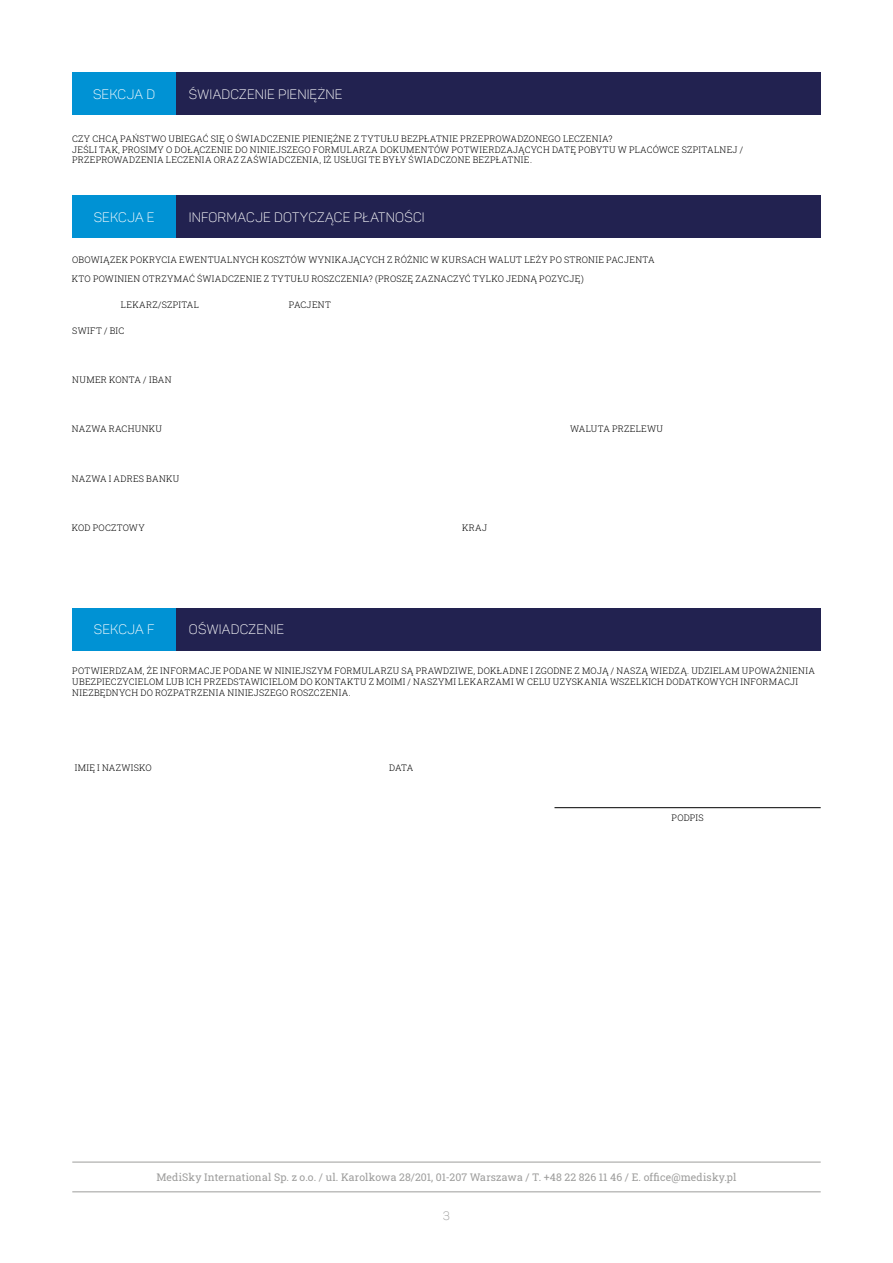
<style>
.page{position:relative;width:893px;height:1263px;background:#fff}
.page>*{position:absolute;margin:0;border:0;box-sizing:border-box;transform-origin:0 0}
.t1{font:13.5px "Panton Light Caps";letter-spacing:.015em;color:#fff}
.t2{font:12px "Panton Light Caps";color:#9d9d9c}
.t3{font:10.5px "Roboto Slab";letter-spacing:.015em;color:#9d9d9c}
.t4{font:300 9px/10.8px "Roboto Slab";letter-spacing:.03em;color:#000}
</style>
<div class="page">
<hr style="left:72px;top:1162px;width:749px;height:1px;background:#9d9d9c">
<hr style="left:72px;top:1191px;width:749px;height:1px;background:#9d9d9c">
<div style="left:176px;top:608px;width:645px;height:43px;background:#222250"></div>
<div style="left:72px;top:608px;width:104px;height:43px;background:#0092d4"></div>
<hr style="left:554px;top:807px;width:267px;height:1px;background:#000">
<div style="left:176px;top:196px;width:645px;height:42px;background:#222250"></div>
<div style="left:72px;top:196px;width:104px;height:42px;background:#0092d4"></div>
<div style="left:176px;top:72px;width:645px;height:43px;background:#222250"></div>
<div style="left:72px;top:72px;width:104px;height:43px;background:#0092d4"></div>
<h1 class="t1" style="left:93px;top:86px;width:64px">SEKCJA D</h1>
<h1 class="t1" style="left:189px;top:86px;width:155px">ŚWIADCZENIE PIENIĘŻNE</h1>
<p class="t4" style="left:72px;top:133px;width:673px">CZY CHCĄ PAŃSTWO UBIEGAĆ SIĘ O ŚWIADCZENIE PIENIĘŻNE Z TYTUŁU BEZPŁATNIE PRZEPROWADZONEGO LECZENIA?<br>JEŚLI TAK, PROSIMY O DOŁĄCZENIE DO NINIEJSZEGO FORMULARZA DOKUMENTÓW POTWIERDZAJĄCYCH DATĘ POBYTU W PLACÓWCE SZPITALNEJ /<br>PRZEPROWADZENIA LECZENIA ORAZ ZAŚWIADCZENIA, IŻ USŁUGI TE BYŁY ŚWIADCZONE BEZPŁATNIE.</p>
<h1 class="t1" style="left:94px;top:209px;width:62px">SEKCJA E</h1>
<h1 class="t1" style="left:189px;top:209px;width:237px">INFORMACJE DOTYCZĄCE PŁATNOŚCI</h1>
<p class="t4" style="left:72px;top:254px;width:584px">OBOWIĄZEK POKRYCIA EWENTUALNYCH KOSZTÓW WYNIKAJĄCYCH Z RÓŻNIC W KURSACH WALUT LEŻY PO STRONIE PACJENTA</p>
<p class="t4" style="left:72px;top:273px;width:513px">KTO POWINIEN OTRZYMAĆ ŚWIADCZENIE Z TYTUŁU ROSZCZENIA? (PROSZĘ ZAZNACZYĆ TYLKO JEDNĄ POZYCJĘ)</p>
<p class="t4" style="left:121px;top:299px;width:80px">LEKARZ/SZPITAL</p>
<p class="t4" style="left:289px;top:299px;width:44px">PACJENT</p>
<p class="t4" style="left:72px;top:325px;width:53px">SWIFT / BIC</p>
<p class="t4" style="left:72px;top:374px;width:101px">NUMER KONTA / IBAN</p>
<p class="t4" style="left:72px;top:424px;width:92px">NAZWA RACHUNKU</p>
<p class="t4" style="left:72px;top:473px;width:109px">NAZWA I ADRES BANKU</p>
<p class="t4" style="left:72px;top:522px;width:74px">KOD POCZTOWY</p>
<p class="t4" style="left:462px;top:522px;width:26px">KRAJ</p>
<p class="t4" style="left:570px;top:424px;width:94px">WALUTA PRZELEWU</p>
<h1 class="t1" style="left:94px;top:621px;width:62px">SEKCJA F</h1>
<h1 class="t1" style="left:189px;top:621px;width:97px">OŚWIADCZENIE</h1>
<p class="t4" style="left:72px;top:665px;width:744px">POTWIERDZAM, ŻE INFORMACJE PODANE W NINIEJSZYM FORMULARZU SĄ PRAWDZIWE, DOKŁADNE I ZGODNE Z MOJĄ / NASZĄ WIEDZĄ. UDZIELAM UPOWAŻNIENIA<br>UBEZPIECZYCIELOM LUB ICH PRZEDSTAWICIELOM DO KONTAKTU Z MOIMI / NASZYMI LEKARZAMI W CELU UZYSKANIA WSZELKICH DODATKOWYCH INFORMACJI<br>NIEZBĘDNYCH DO ROZPATRZENIA NINIEJSZEGO ROSZCZENIA.</p>
<p class="t4" style="left:75px;top:762px;width:79px">IMIĘ I NAZWISKO</p>
<p class="t4" style="left:389px;top:762px;width:26px">DATA</p>
<p class="t4" style="left:671px;top:812px;width:34px">PODPIS</p>
<p class="t3" style="left:156px;top:1170px;width:581px">MediSky International Sp. z o.o. / ul. Karolkowa 28/201, 01-207 Warszawa / T. +48 22 826 11 46 / E. office@medisky.pl</p>
<h2 class="t2" style="left:443px;top:1209px;width:9px">3</h2>
</div>
